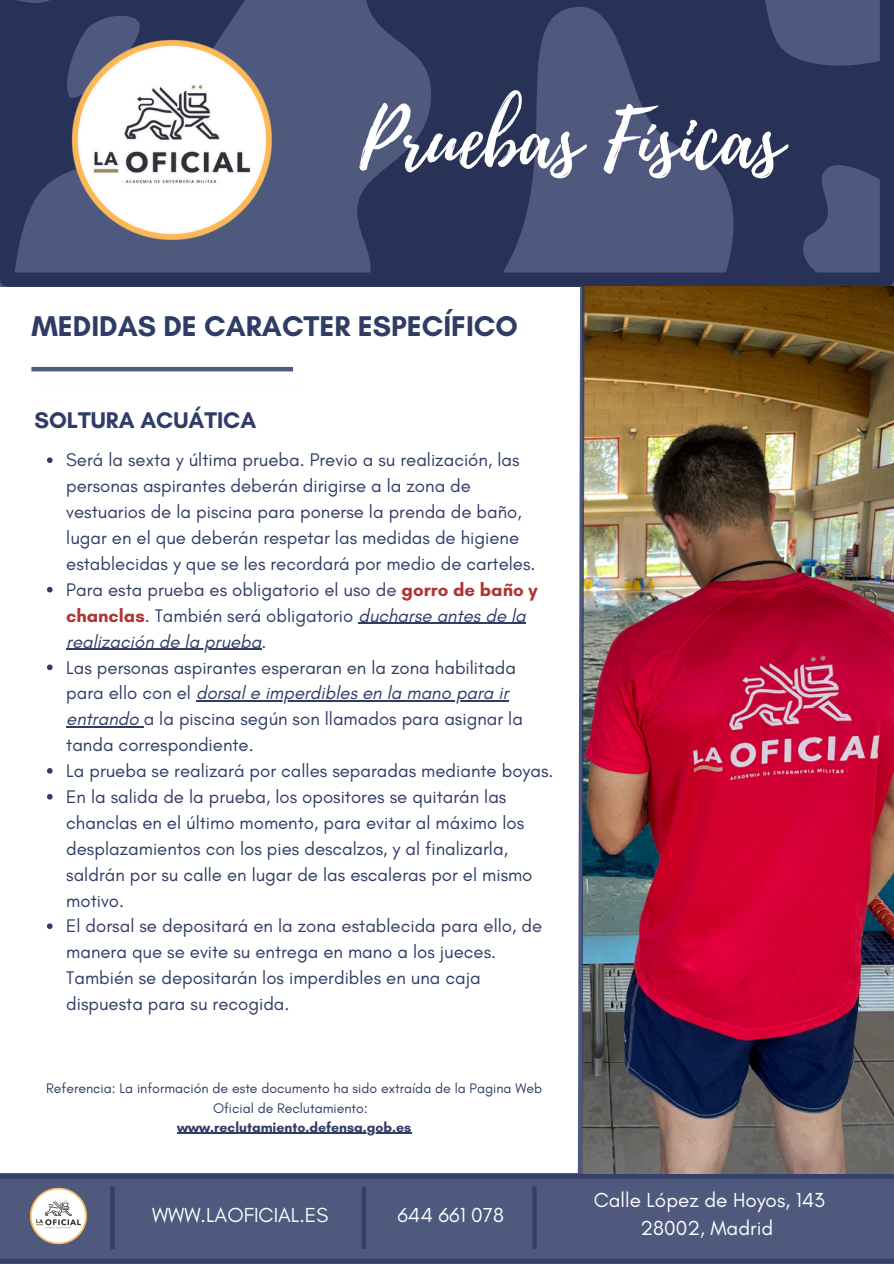
<style>
.page{position:relative;width:894px;height:1264px;background:#fff}
.page>*{position:absolute;margin:0;border:0;box-sizing:border-box;transform-origin:0 0}
.t1{font:80.55px "Playlist Script";color:#fff}
.t2{font:700 29.1px "Glacial Indifference";color:#2f3c66}
.t3{font:700 23.1px "Glacial Indifference";color:#2f3c66}
.t4{font:20.7px/28.2px "Glacial Indifference";color:#fcfcfc;text-align:center}
.t5{font:18.6px/25.8px "Glacial Indifference";color:#2f3c66}
.t6{font:14.1px/19.2px "Glacial Indifference";color:#2f3c66;text-align:center}
.t7{font:700 14.1px "Glacial Indifference";color:#2f3c66}
.s1{font-weight:700;color:#af3535}
.s2{font-style:italic}
</style>
<div class="page">
<svg style="left:0;top:0;width:893px;height:286px;background:#374266"></svg>
<img style="left:20px;top:0;width:303px;height:287px">
<div style="left:0;top:1173px;width:893px;height:90px;background:#4e597d"></div>
<div style="left:110px;top:1186px;width:5px;height:63px;background:#2f3c66"></div>
<img style="left:16px;top:1178px;width:85px;height:67px">
<div style="left:361px;top:1186px;width:5px;height:63px;background:#2f3c66"></div>
<hr style="left:532px;top:1186px;width:4px;height:63px;background:#2f3c66">
<hr style="left:31px;top:367px;width:262px;height:4px;background:#4e597d">
<div style="left:0;top:1258px;width:893px;height:5px;background:#2f3c66"></div>
<hr style="left:0;top:1174px;width:893px;height:4px;background:#2f3c66">
<img style="left:584px;top:286px;width:308px;height:886px">
<svg style="left:47px;top:457px;width:6px;height:6px"></svg>
<svg style="left:47px;top:587px;width:6px;height:5px"></svg>
<hr style="left:358px;top:623px;width:167px;height:1px;background:#2f3c66">
<hr style="left:66px;top:648px;width:195px;height:2px;background:#2f3c66">
<svg style="left:47px;top:664px;width:6px;height:6px"></svg>
<hr style="left:196px;top:700px;width:312px;height:1px;background:#2f3c66">
<hr style="left:66px;top:726px;width:78px;height:1px;background:#2f3c66">
<svg style="left:47px;top:768px;width:6px;height:5px"></svg>
<svg style="left:47px;top:794px;width:6px;height:5px"></svg>
<svg style="left:47px;top:923px;width:6px;height:6px"></svg>
<hr style="left:177px;top:1132px;width:234px;height:1px;background:#2f3c66">
<svg style="left:577px;top:284px;width:7px;height:890px"></svg>
<p class="t1" style="left:359px;top:82px;width:424px">Pruebas Físicas</p>
<p class="t2" style="left:31px;top:308px;width:488px">MEDIDAS DE CARACTER ESPECÍFICO</p>
<p class="t3" style="left:35px;top:405px;width:223px">SOLTURA ACUÁTICA</p>
<h2 class="t5" style="left:66px;top:447px;width:470px">Será la sexta y última prueba. Previo a su realización, las personas aspirantes deberán dirigirse a la zona de vestuarios de la piscina para ponerse la prenda de baño, lugar en el que deberán respetar las medidas de higiene establecidas y que se les recordará por medio de carteles.</h2>
<h3 class="t5" style="left:66px;top:576px;width:472px">Para esta prueba es obligatorio el uso de <span class="s1">gorro de baño y chanclas</span>. También será obligatorio <span class="s2">ducharse antes de la</span></h3>
<p class="t5" style="left:66px;top:628px;width:451px"><span class="s2">realización de la prueba</span>.<br>Las personas aspirantes esperaran en la zona habilitada para ello con el <span class="s2">dorsal e imperdibles en la mano para ir</span></p>
<p class="t5" style="left:66px;top:706px;width:488px"><span class="s2">entrando</span> a la piscina según son llamados para asignar la tanda correspondiente.<br>La prueba se realizará por calles separadas mediante boyas.<br>En la salida de la prueba, los opositores se quitarán las</p>
<p class="t5" style="left:66px;top:809px;width:477px">chanclas en el último momento, para evitar al máximo los desplazamientos con los pies descalzos, y al finalizarla, saldrán por su calle en lugar de las escaleras por el mismo motivo.<br>El dorsal se depositará en la zona establecida para ello, de</p>
<p class="t5" style="left:66px;top:938px;width:431px">manera que se evite su entrega en mano a los jueces.<br>También se depositarán los imperdibles en una caja dispuesta para su recogida.</p>
<p class="t6" style="left:46px;top:1078px;width:497px">Referencia: La información de este documento ha sido extraída de la Pagina Web<br>Oficial de Reclutamiento:</p>
<h5 class="t7" style="left:177px;top:1118px;width:236px">www.reclutamiento.defensa.gob.es</h5>
<p class="t4" style="left:152px;top:1200px;width:178px">WWW.LAOFICIAL.ES</p>
<p class="t4" style="left:397px;top:1200px;width:108px">644 661 078</p>
<p class="t4" style="left:593px;top:1185px;width:233px">Calle López de Hoyos, 143<br>28002, Madrid</p>
</div>
